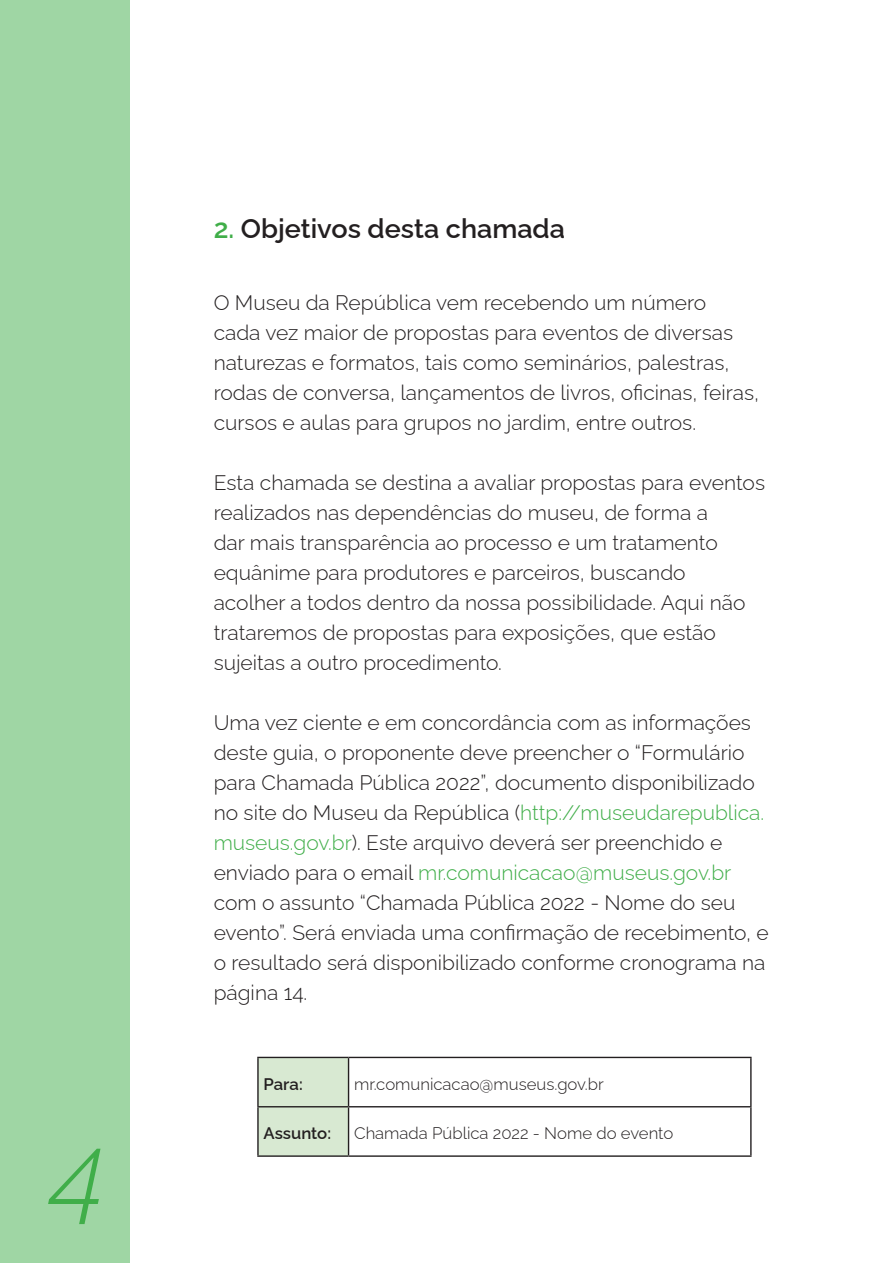
<style>
.page{position:relative;width:893px;height:1263px;background:#fff}
.page>*{position:absolute;margin:0;border:0;box-sizing:border-box;transform-origin:0 0}
.t1{font:italic 300 108px "Raleway";color:#40ae49}
.corpo{font:600 27px "Raleway";color:#231f20}
.corpo-2{font:300 21px/30px "Raleway";color:#231f20}
.corpo-3{font:300 16.8px "Raleway";color:#231f20}
.corpo-4{font:600 16.8px "Raleway";color:#231f20}
.s1{color:#40ae49}
</style>
<div class="page">
<div style="left:0;top:0;width:130px;height:1263px;background:#9fd6a4"></div>
<div style="left:259px;top:1058px;width:89px;height:97px;background:#d8e9d2"></div>
<hr style="left:257px;top:1057px;width:92px;height:1px;background:#231f20">
<hr style="left:257px;top:1058px;width:2px;height:48px;background:#231f20">
<hr style="left:349px;top:1057px;width:403px;height:1px;background:#231f20">
<hr style="left:348px;top:1058px;width:1px;height:48px;background:#231f20">
<hr style="left:750px;top:1058px;width:2px;height:48px;background:#231f20">
<hr style="left:257px;top:1106px;width:92px;height:1px;background:#231f20">
<hr style="left:257px;top:1107px;width:2px;height:48px;background:#231f20">
<hr style="left:349px;top:1106px;width:403px;height:1px;background:#231f20">
<hr style="left:348px;top:1107px;width:1px;height:48px;background:#231f20">
<hr style="left:750px;top:1107px;width:2px;height:48px;background:#231f20">
<hr style="left:257px;top:1155px;width:92px;height:2px;background:#231f20">
<hr style="left:349px;top:1155px;width:403px;height:2px;background:#231f20">
<h1 class="t1" style="left:51px;top:1086px;width:57px">4</h1>
<p class="corpo" style="left:214px;top:207px;width:353px"><span class="s1">2.</span> Objetivos desta chamada</p>
<p class="corpo-2" style="left:214px;top:285px;width:547px">O Museu da República vem recebendo um número<br>cada vez maior de propostas para eventos de diversas naturezas e formatos, tais como seminários, palestras, rodas de conversa, lançamentos de livros, oficinas, feiras, cursos e aulas para grupos no jardim, entre outros.</p>
<p class="corpo-2" style="left:214px;top:465px;width:553px">Esta chamada se destina a avaliar propostas para eventos realizados nas dependências do museu, de forma a<br>dar mais transparência ao processo e um tratamento equânime para produtores e parceiros, buscando<br>acolher a todos dentro da nossa possibilidade. Aqui não trataremos de propostas para exposições, que estão sujeitas a outro procedimento.</p>
<p class="corpo-2" style="left:214px;top:705px;width:557px">Uma vez ciente e em concordância com as informações deste guia, o proponente deve preencher o “Formulário para Chamada Pública 2022”, documento disponibilizado no site do Museu da República (<span class="s1">http://museudarepublica. museus.gov.br</span>). Este arquivo deverá ser preenchido e enviado para o email <span class="s1">mr.comunicacao@museus.gov.br </span>com o assunto “Chamada Pública 2022 - Nome do seu evento”. Será enviada uma confirmação de recebimento, e o resultado será disponibilizado conforme cronograma na página 14.</p>
<p class="corpo-4" style="left:264px;top:1071px;width:41px">Para:</p>
<p class="corpo-3" style="left:354px;top:1071px;width:251px">mr.comunicacao@museus.gov.br</p>
<p class="corpo-4" style="left:264px;top:1120px;width:69px">Assunto:</p>
<p class="corpo-3" style="left:354px;top:1120px;width:321px">Chamada Pública 2022 - Nome do evento</p>
</div>
